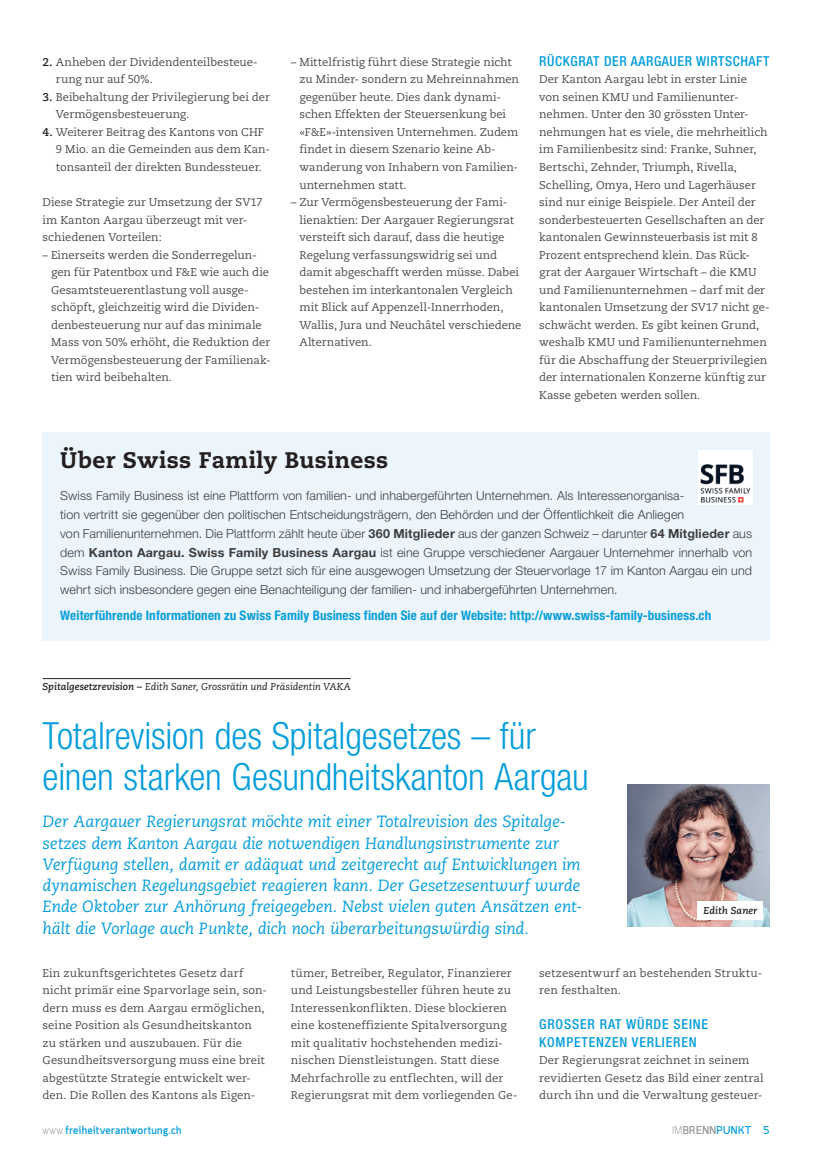
<style>
.page{position:relative;width:823px;height:1170px;background:#fff}
.page>*{position:absolute;margin:0;border:0;box-sizing:border-box;transform-origin:0 0}
.t1{font:300 condensed 37.5px/41.2px "Helvetica Neue LT Std";letter-spacing:-.005em;color:#069edb}
.t2{font:800 22.5px "Caecilia LT Std";letter-spacing:.01em;color:#231f20}
.t3{font:italic 16.25px/21.2px "Caecilia LT Std";letter-spacing:-.01em;color:#069edb}
.t4{font:500 condensed 13.75px/17.5px "Helvetica Neue LT Std";letter-spacing:.06em;color:#069edb}
.t5{font:700 condensed 13.12px "Helvetica Neue LT Std";letter-spacing:.01em;color:#069edb}
.t6{font:300 12.5px/18.8px "Helvetica Neue LT Std";letter-spacing:.005em;color:#3e3e3f}
.t7{font:11.25px/17.5px "Caecilia LT Std";color:#4b4c4d}
.t8{font:700 11.25px "Quark";letter-spacing:.03em;color:#069edb}
.t9{font:italic 10px "Caecilia LT Std";color:#231f20}
.t10{font:italic 700 10px "Caecilia LT Std";color:#231f20}
.s1{font-weight:700;color:#231f20}
.s2{font-weight:700}
.s3{font-weight:300;color:#939598}
.s4{color:#939598}
</style>
<div class="page">
<hr style="left:43px;top:678px;width:307px;height:1px;background:#231f20">
<img style="left:627px;top:784px;width:142px;height:142px">
<div style="left:697px;top:901px;width:65px;height:18px;background:#fff"></div>
<hr style="left:822px;top:976px;width:1px;height:193px;background:#069edb">
<div style="left:43px;top:433px;width:726px;height:207px;background:#ecf5fb"></div>
<img style="left:698px;top:450px;width:53px;height:54px">
<p class="t7" style="left:56px;top:53px;width:203px;text-indent:-13px"><span class="s1">2.</span> Anheben der Dividendenteilbesteue&shy;rung nur auf 50%.</p>
<p class="t7" style="left:56px;top:88px;width:215px;text-indent:-13px"><span class="s1">3.</span> Beibehaltung der Privilegierung bei der<br>Vermögensbesteuerung.</p>
<p class="t7" style="left:56px;top:123px;width:216px;text-indent:-13px"><span class="s1">4.</span> Weiterer Beitrag des Kantons von CHF<br>9 Mio. an die Gemeinden aus dem Kan&shy;tonsanteil der direkten Bundessteuer.</p>
<p class="t7" style="left:43px;top:193px;width:221px">Diese Strategie zur Umsetzung der SV17 im Kanton Aargau überzeugt mit ver&shy;schiedenen Vorteilen:</p>
<p class="t7" style="left:51px;top:246px;width:221px;text-indent:-9px">– Einerseits werden die Sonderregelun&shy;gen für Patentbox und F&amp;E wie auch die Gesamtsteuerentlastung voll ausge&shy;schöpft, gleichzeitig wird die Dividen&shy;denbesteuerung nur auf das minimale Mass von 50% erhöht, die Reduktion der Vermögensbesteuerung der Familienak&shy;tien wird beibehalten.</p>
<p class="t7" style="left:299px;top:53px;width:221px;text-indent:-9px">– Mittelfristig führt diese Strategie nicht zu Minder‐ sondern zu Mehreinnahmen gegenüber heute. Dies dank dynami&shy;schen Effekten der Steuersenkung bei «F&amp;E»‐intensiven Unternehmen. Zudem findet in diesem Szenario keine Ab&shy;wanderung von Inhabern von Familien&shy;unternehmen statt.</p>
<p class="t7" style="left:299px;top:193px;width:223px;text-indent:-9px">– Zur Vermögensbesteuerung der Fami&shy;lienaktien: Der Aargauer Regierungsrat versteift sich darauf, dass die heutige Regelung verfassungswidrig sei und damit abgeschafft werden müsse. Dabei bestehen im interkantonalen Vergleich mit Blick auf Appenzell‐Innerrhoden, Wallis, Jura und Neuchâtel verschiedene Alternativen.</p>
<p class="t4" style="left:539px;top:52px;width:232px">RÜCKGRAT DER AARGAUER WIRTSCHAFT</p>
<p class="t7" style="left:539px;top:71px;width:232px">Der Kanton Aargau lebt in erster Linie von seinen KMU und Familienunter&shy;nehmen. Unter den 30 grössten Unter&shy;nehmungen hat es viele, die mehrheitlich im Familienbesitz sind: Franke, Suhner, Bertschi, Zehnder, Triumph, Rivella, Schelling, Omya, Hero und Lagerhäuser sind nur einige Beispiele. Der Anteil der sonderbesteuerten Gesellschaften an der kantonalen Gewinnsteuerbasis ist mit 8<br>Prozent entsprechend klein. Das Rück&shy;grat der Aargauer Wirtschaft – die KMU und Familienunternehmen – darf mit der kantonalen Umsetzung der SV17 nicht ge&shy;schwächt werden. Es gibt keinen Grund, weshalb KMU und Familienunternehmen für die Abschaffung der Steuerprivilegien der internationalen Konzerne künftig zur Kasse gebeten werden sollen.</p>
<h2 class="t2" style="left:60px;top:446px;width:329px">Über Swiss Family Business</h2>
<p class="t6" style="left:60px;top:486px;width:693px">Swiss Family Business ist eine Plattform von familien- und inhabergeführten Unternehmen. Als Interessenorganisa-<br>tion vertritt sie gegenüber den politischen Entscheidungsträgern, den Behörden und der Öffentlichkeit die Anliegen<br>von Familienunternehmen. Die Plattform zählt heute über <span class="s2">360 Mitglieder</span> aus der ganzen Schweiz – darunter <span class="s2">64 Mitglieder</span> aus dem <span class="s2">Kanton Aargau. Swiss Family Business Aargau</span> ist eine Gruppe verschiedener Aargauer Unternehmer innerhalb von Swiss Family Business. Die Gruppe setzt sich für eine ausgewogen Umsetzung der Steuervorlage 17 im Kanton Aargau ein und wehrt sich insbesondere gegen eine Benachteiligung der familien- und inhabergeführten Unternehmen.</p>
<p class="t5" style="left:60px;top:607px;width:652px">Weiterführende Informationen zu Swiss Family Business finden Sie auf der Website: http://www.swiss-family-business.ch</p>
<p class="t9" style="left:43px;top:680px;width:309px"><span class="s2">Spitalgesetzrevision –</span> Edith Saner, Grossrätin und Präsidentin VAKA</p>
<h1 class="t1" style="left:43px;top:714px;width:547px">Totalrevision des Spitalgesetzes – für einen starken Gesundheitskanton Aargau</h1>
<p class="t3" style="left:43px;top:811px;width:540px">Der Aargauer Regierungsrat möchte mit einer Totalrevision des Spitalge&shy;setzes dem Kanton Aargau die notwendigen Handlungsinstrumente zur Verfügung stellen, damit er adäquat und zeitgerecht auf Entwicklungen im dynamischen Regelungsgebiet reagieren kann. Der Gesetzesentwurf wurde Ende Oktober zur Anhörung freigegeben. Nebst vielen guten Ansätzen ent&shy;hält die Vorlage auch Punkte, dich noch überarbeitungswürdig sind.</p>
<p class="t10" style="left:703px;top:904px;width:55px">Edith Saner</p>
<p class="t7" style="left:43px;top:964px;width:226px">Ein zukunftsgerichtetes Gesetz darf nicht primär eine Sparvorlage sein, son&shy;dern muss es dem Aargau ermöglichen, seine Position als Gesundheitskanton zu stärken und auszubauen. Für die Gesundheitsversorgung muss eine breit abgestützte Strategie entwickelt wer&shy;den. Die Rollen des Kantons als Eigen-</p>
<p class="t7" style="left:291px;top:964px;width:228px">tümer, Betreiber, Regulator, Finanzierer und Leistungsbesteller führen heute zu Interessenkonflikten. Diese blockieren eine kosteneffiziente Spitalversorgung mit qualitativ hochstehenden medizi&shy;nischen Dienstleistungen. Statt diese Mehrfachrolle zu entflechten, will der Regierungsrat mit dem vorliegenden Ge-</p>
<p class="t7" style="left:539px;top:964px;width:224px">setzesentwurf an bestehenden Struktu&shy;ren festhalten.</p>
<p class="t4" style="left:539px;top:1015px;width:170px">GROSSER RAT WÜRDE SEINE<br>KOMPETENZEN VERLIEREN</p>
<p class="t7" style="left:539px;top:1051px;width:226px">Der Regierungsrat zeichnet in seinem revidierten Gesetz das Bild einer zentral durch ihn und die Verwaltung gesteuer-</p>
<p class="t8" style="left:43px;top:1123px;width:140px"><span class="s3">www.</span>freiheitverantwortung.ch</p>
<p class="t8" style="left:671px;top:1123px;width:99px"><span class="s3">IM</span><span class="s4">BRENN</span>PUNKT 5</p>
</div>
